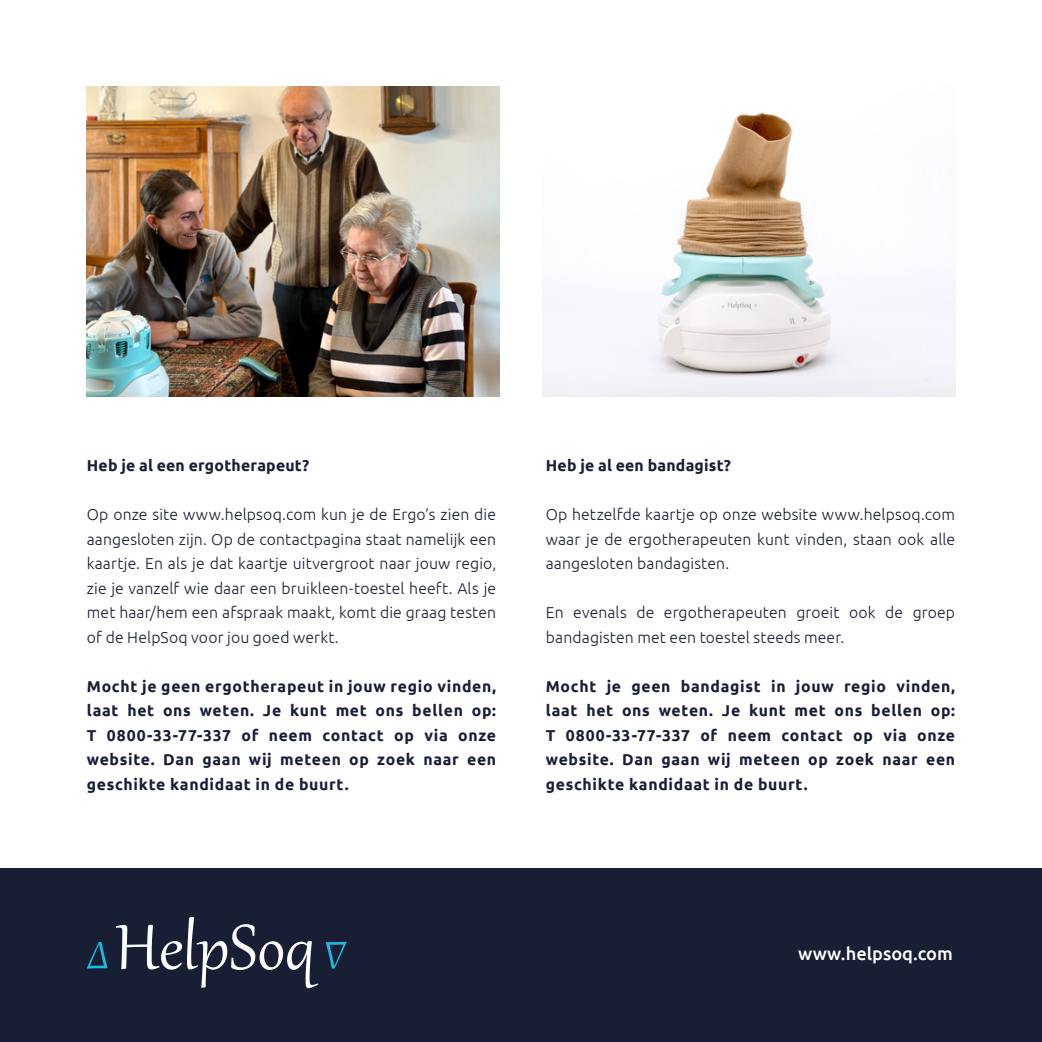
<style>
.page{position:relative;width:1042px;height:1042px;background:#fff}
.page>*{position:absolute;margin:0;border:0;box-sizing:border-box;transform-origin:0 0}
.t1{font:500 18.2px "Ubuntu";color:#fff}
.t2{font:300 15.75px/24.5px "Ubuntu";letter-spacing:.01em;color:#181e34;text-align:justify}
.t3{font:700 15.75px/24.5px "Ubuntu";letter-spacing:.045em;color:#181e34;text-align:justify}
.t4{font:700 15.75px "Ubuntu";letter-spacing:.015em;color:#181e34}
</style>
<div class="page">
<div style="left:0;top:868px;width:1042px;height:174px;background:#181e34"></div>
<svg style="left:116px;top:917px;width:202px;height:71px"></svg>
<svg style="left:326px;top:942px;width:20px;height:26px"></svg>
<svg style="left:87px;top:942px;width:21px;height:26px"></svg>
<img style="left:87px;top:87px;width:412px;height:309px">
<img style="left:543px;top:112px;width:412px;height:284px">
<p class="t4" style="left:87px;top:456px;width:224px">Heb je al een ergotherapeut?</p>
<p class="t2" style="left:87px;top:502px;width:411px">Op onze site www.helpsoq.com kun je de Ergo’s zien die aangesloten zijn. Op de contactpagina staat namelijk een kaartje. En als je dat kaartje uitvergroot naar jouw regio, zie je vanzelf wie daar een bruikleen-toestel heeft. Als je met haar/hem een afspraak maakt, komt die graag testen of de HelpSoq voor jou goed werkt.</p>
<p class="t3" style="left:87px;top:674px;width:411px">Mocht je geen ergotherapeut in jouw regio vinden, laat het ons weten. Je kunt met ons bellen op:<br>T 0800-33-77-337 of neem contact op via onze website. Dan gaan wij meteen op zoek naar een geschikte kandidaat in de buurt.</p>
<p class="t4" style="left:546px;top:456px;width:187px">Heb je al een bandagist?</p>
<p class="t2" style="left:546px;top:502px;width:411px">Op hetzelfde kaartje op onze website www.helpsoq.com waar je de ergotherapeuten kunt vinden, staan ook alle aangesloten bandagisten.</p>
<p class="t2" style="left:546px;top:600px;width:411px">En evenals de ergotherapeuten groeit ook de groep bandagisten met een toestel steeds meer.</p>
<p class="t3" style="left:546px;top:674px;width:411px">Mocht je geen bandagist in jouw regio vinden, laat het ons weten. Je kunt met ons bellen op:<br>T 0800-33-77-337 of neem contact op via onze website. Dan gaan wij meteen op zoek naar een geschikte kandidaat in de buurt.</p>
<p class="t1" style="left:798px;top:942px;width:156px">www.helpsoq.com</p>
</div>
